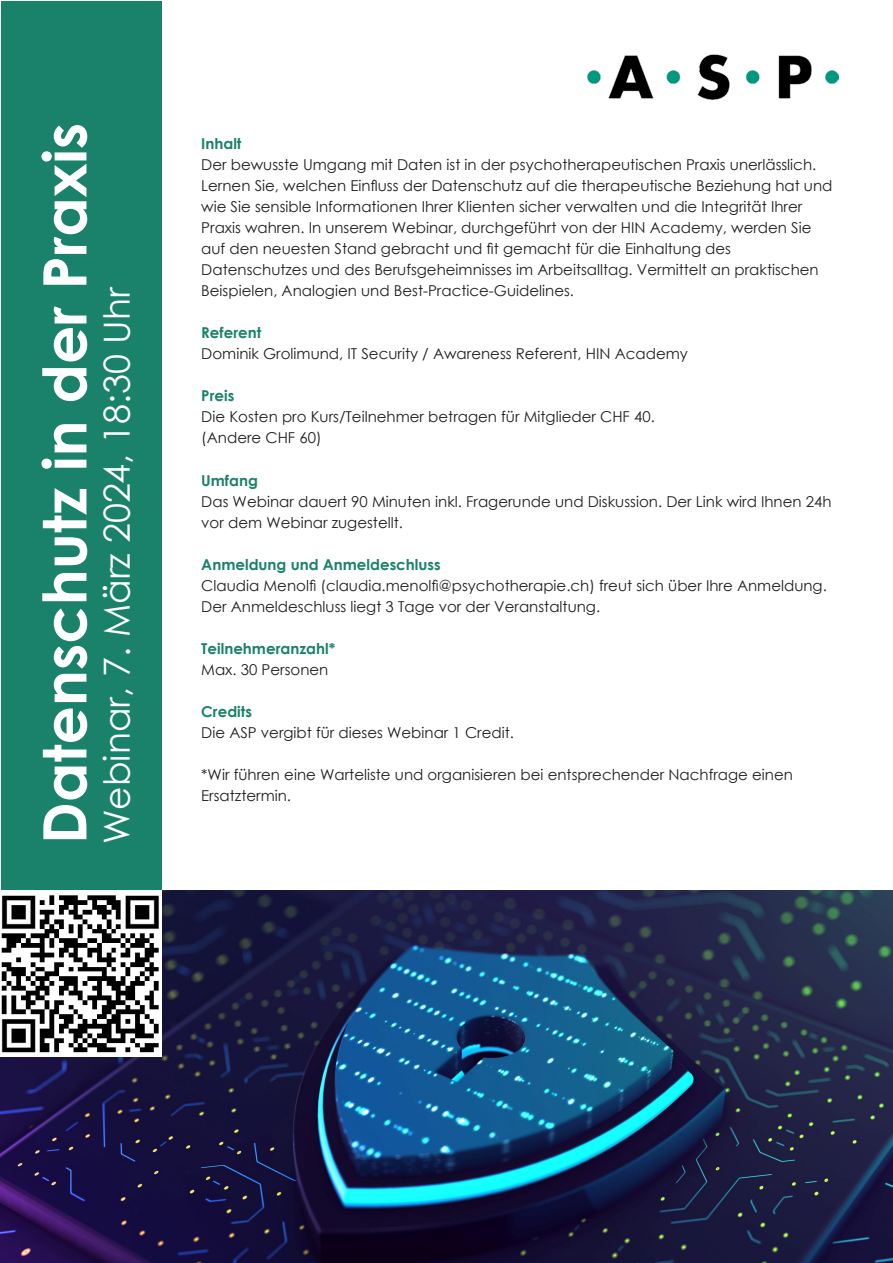
<style>
.page{position:relative;width:893px;height:1263px;background:#fff}
.page>*{position:absolute;margin:0;border:0;box-sizing:border-box;transform-origin:0 0}
.t1{font:700 60px "Century Gothic";color:#fff}
.t2{font:36px "Century Gothic";color:#fff}
.t3{font:15px/21px "Century Gothic";color:#231f20}
.t4{font:700 15px "Century Gothic";color:#1a826a}
</style>
<div class="page">
<img style="left:587px;top:54px;width:252px;height:46px">
<div style="left:1px;top:1px;width:161px;height:1261px;background:#1a826a"></div>
<img style="left:0;top:891px;width:893px;height:372px">
<img style="left:1px;top:891px;width:161px;height:166px">
<p class="t1" style="left:19px;top:844px;width:723px;rotate:-90deg">Datenschutz in der Praxis</p>
<p class="t2" style="left:91px;top:844px;width:559px;rotate:-90deg">Webinar, 7. März 2024, 18:30 Uhr</p>
<p class="t4" style="left:201px;top:133px;width:42px">Inhalt</p>
<p class="t3" style="left:201px;top:154px;width:633px">Der bewusste Umgang mit Daten ist in der psychotherapeutischen Praxis unerlässlich.<br>Lernen Sie, welchen Einfluss der Datenschutz auf die therapeutische Beziehung hat und wie Sie sensible Informationen Ihrer Klienten sicher verwalten und die Integrität Ihrer</p>
<p class="t3" style="left:201px;top:217px;width:612px">Praxis wahren. In unserem Webinar, durchgeführt von der HIN Academy, werden Sie auf den neuesten Stand gebracht und fit gemacht für die Einhaltung des</p>
<p class="t3" style="left:201px;top:259px;width:619px">Datenschutzes und des Berufsgeheimnisses im Arbeitsalltag. Vermittelt an praktischen<br>Beispielen, Analogien und Best-Practice-Guidelines.</p>
<p class="t4" style="left:201px;top:322px;width:61px">Referent</p>
<p class="t3" style="left:201px;top:343px;width:488px">Dominik Grolimund, IT Security / Awareness Referent, HIN Academy</p>
<p class="t4" style="left:201px;top:385px;width:35px">Preis</p>
<p class="t3" style="left:201px;top:406px;width:455px">Die Kosten pro Kurs/Teilnehmer betragen für Mitglieder CHF 40.</p>
<p class="t3" style="left:201px;top:427px;width:122px">(Andere CHF 60)</p>
<p class="t4" style="left:201px;top:469px;width:58px">Umfang</p>
<p class="t3" style="left:201px;top:490px;width:632px">Das Webinar dauert 90 Minuten inkl. Fragerunde und Diskussion. Der Link wird Ihnen 24h vor dem Webinar zugestellt.</p>
<p class="t4" style="left:201px;top:553px;width:241px">Anmeldung und Anmeldeschluss</p>
<p class="t3" style="left:201px;top:574px;width:627px">Claudia Menolfi (claudia.menolfi@psychotherapie.ch) freut sich über Ihre Anmeldung.<br>Der Anmeldeschluss liegt 3 Tage vor der Veranstaltung.</p>
<p class="t4" style="left:201px;top:637px;width:136px">Teilnehmeranzahl*</p>
<p class="t3" style="left:201px;top:658px;width:129px">Max. 30 Personen</p>
<p class="t4" style="left:201px;top:700px;width:52px">Credits</p>
<p class="t3" style="left:201px;top:721px;width:314px">Die ASP vergibt für dieses Webinar 1 Credit.</p>
<p class="t3" style="left:201px;top:763px;width:593px">*Wir führen eine Warteliste und organisieren bei entsprechender Nachfrage einen</p>
<p class="t3" style="left:201px;top:784px;width:91px">Ersatztermin.</p>
</div>
